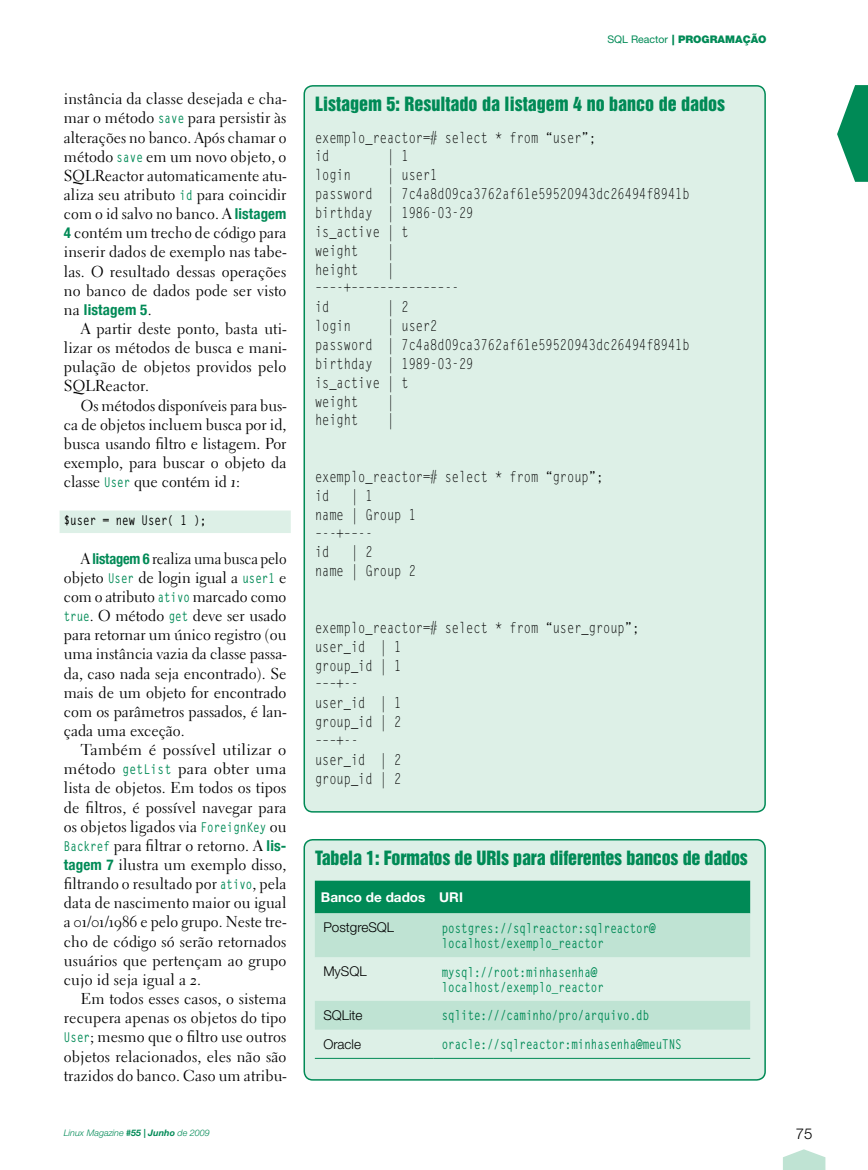
<style>
.page{position:relative;width:868px;height:1170px;background:#fff}
.page>*{position:absolute;margin:0;border:0;box-sizing:border-box;transform-origin:0 0}
.Intertítulo___Box{font:18px "Helvetica Inserat";letter-spacing:-.01em;color:#008a56}
.Parágrafo{font:15.75px/19.2px "Electra LT Std";letter-spacing:.01em;color:#000;text-align:justify}
.Parágrafo-2{font:15.75px/19.2px "Electra LT Std";letter-spacing:.01em;color:#000;text-align:justify;scale:.96 1}
.Listagem{font:15px "Letter Gothic Std";color:#000;scale:.8 1}
.Parágrafo-3{font:700 condensed 15px "Helvetica Neue";letter-spacing:.01em;color:#008a56}
.t1{font:300 15px "Helvetica Neue LT Std";color:#000}
.Parágrafo___Box{font:700 13.5px/15px "Letter Gothic Std";color:#008a56;scale:.8 1}
.Parágrafo___Box-2{font:300 13.5px "Helvetica Neue LT Std";color:#000}
.Listagem-2{font:700 13.5px "Letter Gothic Std";color:#000;scale:.8 1}
.Parágrafo___Box-3{font:700 13.5px "Helvetica Neue LT Std";color:#fff}
.t2{font:900 10.5px "Helvetica Neue LT Std";color:#008a56}
.t3{font:italic 300 9px "Helvetica Neue LT Std";color:#008a56}
.s1{font-family:"Letter Gothic Std";font-weight:700;font-size:13.5px;color:#008a56}
.s2{font-family:"Helvetica Neue";font-weight:700;font-stretch:condensed;font-size:15px;color:#008a56}
.s3{font-family:"Electra LT Std";font-weight:400;font-stretch:normal;font-size:15.75px;color:#000}
.s4{font-family:"Electra LT Std Cursive"}
.s5{font-weight:700}
.s6{font-weight:400}
</style>
<div class="page">
<svg style="left:837px;top:85px;width:30px;height:97px"></svg>
<svg style="left:783px;top:1149px;width:42px;height:20px"></svg>
<div style="left:60px;top:510px;width:231px;height:23px;background:#ddf0e7"></div>
<div style="left:304px;top:86px;width:461px;height:725px;background:#ddf0e7;border-radius:9px"></div>
<div style="left:303px;top:85px;width:462px;height:727px;border:2px solid #008a56;border-radius:9px"></div>
<div style="left:304px;top:839px;width:461px;height:240px;background:#ddf0e7;border-radius:9px"></div>
<div style="left:303px;top:838px;width:462px;height:242px;border:2px solid #008a56;border-radius:9px"></div>
<div style="left:315px;top:880px;width:435px;height:33px;background:#008a56"></div>
<svg style="left:315px;top:913px;width:435px;height:116px;fill:#bfe3d3"></svg>
<hr style="left:315px;top:1057px;width:118px;height:1px;background:#008a56">
<hr style="left:433px;top:1057px;width:317px;height:1px;background:#008a56">
<p class="Parágrafo" style="left:64px;top:89px;width:224px">instância da classe desejada e cha&shy;mar o método <span class="s1">save</span> para persistir às alterações no banco. Após chamar o método <span class="s1">save</span> em um novo objeto, o SQLReactor automaticamente atu&shy;aliza seu atributo <span class="s1">id</span> para coincidir com o id salvo no banco. A <span class="s2">listagem 4</span> contém um trecho de código para inserir dados de exemplo nas tabe&shy;las. O resultado dessas operações no banco de dados pode ser visto</p>
<p class="Parágrafo-3" style="left:64px;top:300px;width:89px"><span class="s3">na</span> listagem 5<span class="s3">.</span></p>
<p class="Parágrafo" style="left:64px;top:319px;width:224px;text-indent:17px">A partir deste ponto, basta uti&shy;lizar os métodos de busca e mani&shy;pulação de objetos providos pelo SQLReactor.</p>
<p class="Parágrafo" style="left:64px;top:395px;width:224px;text-indent:17px">Os métodos disponíveis para bus&shy;ca de objetos incluem busca por id, busca usando filtro e listagem. Por exemplo, para buscar o objeto da classe <span class="s1">User</span> que contém id <span class="s4">1</span>:</p>
<p class="Listagem-2" style="left:64px;top:512px;width:180px">$user = new User( 1 );</p>
<p class="Parágrafo-2" style="left:64px;top:548px;width:233px;text-indent:17px">A <span class="s2">listagem 6</span> realiza uma busca pelo objeto <span class="s1">User</span> de login igual a <span class="s1">user1</span> e com o atributo <span class="s1">ativo</span> marcado como <span class="s1">true</span>. O método <span class="s1">get</span> deve ser usado para retornar um único registro (ou uma instância vazia da classe passa&shy;da, caso nada seja encontrado). Se mais de um objeto for encontrado com os parâmetros passados, é lan&shy;çada uma exceção.</p>
<p class="Parágrafo" style="left:64px;top:740px;width:224px;text-indent:17px">Também é possível utilizar o método <span class="s1">getList</span> para obter uma lista de objetos. Em todos os tipos de filtros, é possível navegar para os objetos ligados via <span class="s1">ForeignKey</span> ou <span class="s1">Backref</span> para filtrar o retorno. A <span class="s2">lis&shy;tagem 7</span> ilustra um exemplo disso, filtrando o resultado por <span class="s1">ativo</span>, pela data de nascimento maior ou igual a 01/01/1986 e pelo grupo. Neste tre&shy;cho de código só serão retornados usuários que pertençam ao grupo cujo id seja igual a <span class="s4">2</span>.</p>
<p class="Parágrafo" style="left:64px;top:989px;width:224px;text-indent:17px">Em todos esses casos, o sistema recupera apenas os objetos do tipo <span class="s1">User</span>; mesmo que o filtro use outros objetos relacionados, eles não são trazidos do banco. Caso um atribu-</p>
<p class="t3" style="left:64px;top:1127px;width:148px">Linux Magazine <span class="s5">#55 | Junho</span> de 2009</p>
<p class="t2" style="left:607px;top:33px;width:161px"><span class="s6">SQL Reactor</span> | PROGRAMAÇÃO</p>
<p class="Intertítulo___Box" style="left:315px;top:93px;width:412px">Listagem 5: Resultado da listagem 4 no banco de dados</p>
<p class="Listagem" style="left:315px;top:129px;width:353px">exemplo_reactor=# select * from “user”;</p>
<p class="Listagem" style="left:315px;top:147px;width:20px">id</p>
<p class="Listagem" style="left:387px;top:147px;width:28px">| 1</p>
<p class="Listagem" style="left:315px;top:166px;width:46px">login</p>
<p class="Listagem" style="left:387px;top:166px;width:65px">| user1</p>
<p class="Listagem" style="left:315px;top:185px;width:470px">password | 7c4a8d09ca3762af61e59520943dc26494f8941b</p>
<p class="Listagem" style="left:315px;top:204px;width:200px">birthday | 1986-03-29</p>
<p class="Listagem" style="left:315px;top:223px;width:118px">is_active | t</p>
<p class="Listagem" style="left:315px;top:242px;width:56px">weight</p>
<p class="Listagem" style="left:387px;top:242px;width:10px">|</p>
<p class="Listagem" style="left:315px;top:260px;width:56px">height</p>
<p class="Listagem" style="left:387px;top:260px;width:10px">|</p>
<p class="Listagem" style="left:315px;top:279px;width:182px">–––-+–––––––––––––--</p>
<p class="Listagem" style="left:315px;top:298px;width:20px">id</p>
<p class="Listagem" style="left:387px;top:298px;width:28px">| 2</p>
<p class="Listagem" style="left:315px;top:317px;width:46px">login</p>
<p class="Listagem" style="left:387px;top:317px;width:65px">| user2</p>
<p class="Listagem" style="left:315px;top:336px;width:470px">password | 7c4a8d09ca3762af61e59520943dc26494f8941b</p>
<p class="Listagem" style="left:315px;top:355px;width:200px">birthday | 1989-03-29</p>
<p class="Listagem" style="left:315px;top:374px;width:118px">is_active | t</p>
<p class="Listagem" style="left:315px;top:392px;width:56px">weight</p>
<p class="Listagem" style="left:387px;top:392px;width:10px">|</p>
<p class="Listagem" style="left:315px;top:411px;width:56px">height</p>
<p class="Listagem" style="left:387px;top:411px;width:10px">|</p>
<p class="Listagem" style="left:315px;top:468px;width:362px">exemplo_reactor=# select * from “group”;</p>
<p class="Listagem" style="left:315px;top:487px;width:20px">id</p>
<p class="Listagem" style="left:351px;top:487px;width:29px">| 1</p>
<p class="Listagem" style="left:315px;top:505px;width:127px">name | Group 1</p>
<p class="Listagem" style="left:315px;top:524px;width:74px">–--+––--</p>
<p class="Listagem" style="left:315px;top:543px;width:20px">id</p>
<p class="Listagem" style="left:351px;top:543px;width:29px">| 2</p>
<p class="Listagem" style="left:315px;top:562px;width:127px">name | Group 2</p>
<p class="Listagem" style="left:315px;top:619px;width:407px">exemplo_reactor=# select * from “user_group”;</p>
<p class="Listagem" style="left:315px;top:637px;width:109px">user_id | 1</p>
<p class="Listagem" style="left:315px;top:656px;width:109px">group_id | 1</p>
<p class="Listagem" style="left:315px;top:675px;width:56px">–––+--</p>
<p class="Listagem" style="left:315px;top:694px;width:109px">user_id | 1</p>
<p class="Listagem" style="left:315px;top:713px;width:109px">group_id | 2</p>
<p class="Listagem" style="left:315px;top:732px;width:56px">–––+--</p>
<p class="Listagem" style="left:315px;top:751px;width:109px">user_id | 2</p>
<p class="Listagem" style="left:315px;top:769px;width:109px">group_id | 2</p>
<p class="Intertítulo___Box" style="left:315px;top:846px;width:434px">Tabela 1: Formatos de URIs para diferentes bancos de dados</p>
<p class="Parágrafo___Box-3" style="left:321px;top:888px;width:106px">Banco de dados</p>
<p class="Parágrafo___Box-3" style="left:439px;top:888px;width:25px">URI</p>
<p class="Parágrafo___Box-2" style="left:323px;top:919px;width:72px">PostgreSQL</p>
<p class="Parágrafo___Box" style="left:441px;top:920px;width:269px">postgres://sqlreactor:sqlreactor@ localhost/exemplo_reactor</p>
<p class="Parágrafo___Box-2" style="left:323px;top:963px;width:45px">MySQL</p>
<p class="Parágrafo___Box" style="left:441px;top:964px;width:204px">mysql://root:minhasenha@ localhost/exemplo_reactor</p>
<p class="Parágrafo___Box-2" style="left:323px;top:1006px;width:41px">SQLite</p>
<p class="Parágrafo___Box" style="left:441px;top:1008px;width:261px">sqlite:///caminho/pro/arquivo.db</p>
<p class="Parágrafo___Box-2" style="left:323px;top:1035px;width:39px">Oracle</p>
<p class="Parágrafo___Box" style="left:441px;top:1036px;width:301px">oracle://sqlreactor:minhasenha@meuTNS</p>
<p class="t1" style="left:795px;top:1123px;width:18px">75</p>
</div>
